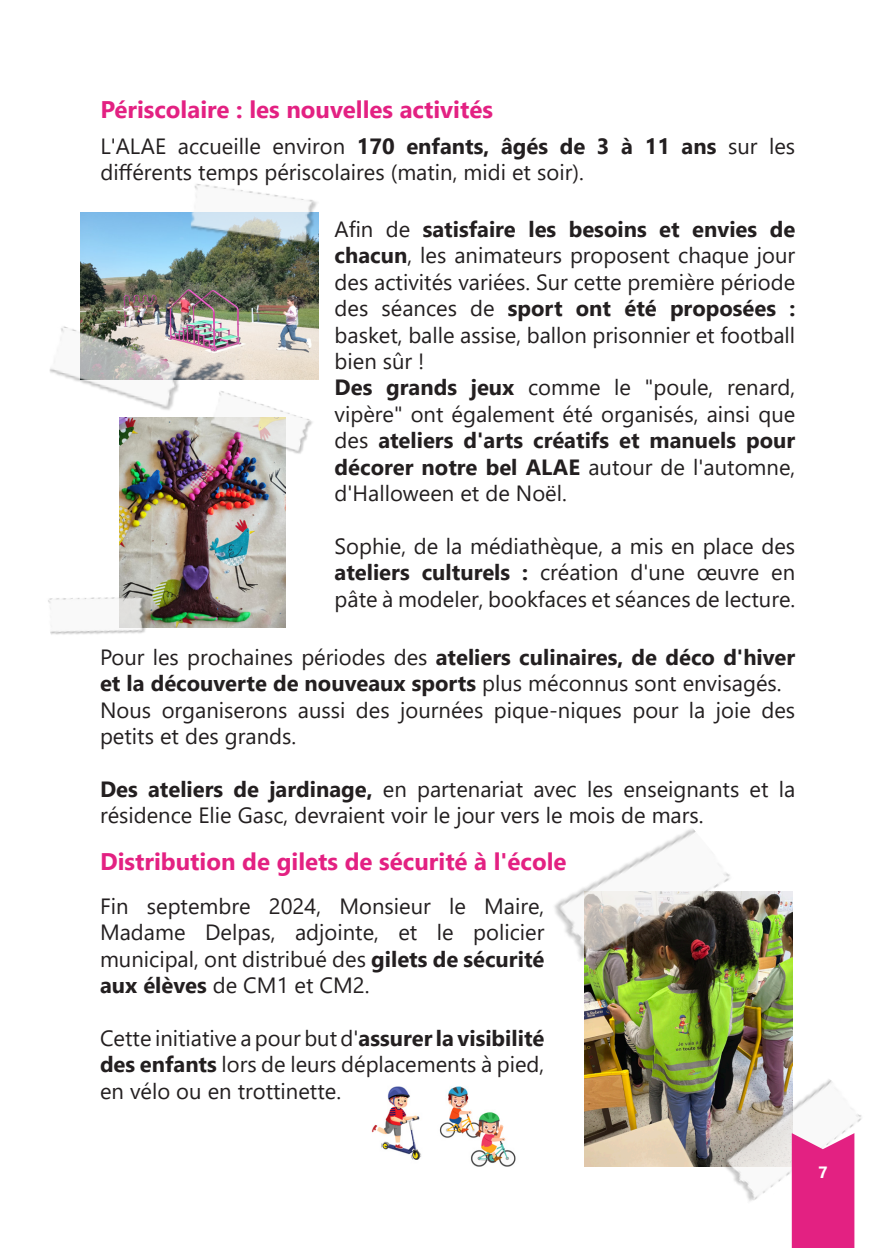
<style>
.page{position:relative;width:896px;height:1248px;background:#fff}
.page>*{position:absolute;margin:0;border:0;box-sizing:border-box;transform-origin:0 0}
.t1{font:700 24px "Segoe UI";color:#e32182}
.t2{font:22px/26.4px "Segoe UI";color:#231f20;text-align:justify}
.t3{font:700 22px/26.4px "Segoe UI";color:#231f20}
.t4{font:700 16.4px "Segoe UI";color:#fff}
.s1{font-weight:700}
.s2{font-weight:400}
</style>
<div class="page">
<img style="left:585px;top:891px;width:207px;height:274px">
<img style="left:709px;top:1058px;width:153px;height:164px">
<img style="left:554px;top:829px;width:180px;height:160px">
<svg style="left:792px;top:1132px;width:62px;height:115px;background:#e4328b"></svg>
<img style="left:120px;top:418px;width:165px;height:209px">
<img style="left:81px;top:213px;width:238px;height:166px">
<img style="left:189px;top:184px;width:130px;height:70px">
<img style="left:49px;top:324px;width:142px;height:86px">
<img style="left:208px;top:391px;width:105px;height:67px">
<img style="left:48px;top:577px;width:107px;height:58px">
<img style="left:371px;top:1086px;width:145px;height:81px">
<p class="t1" style="left:100px;top:87px;width:394px">Périscolaire : les nouvelles activités</p>
<p class="t2" style="left:100px;top:131px;width:696px">L'ALAE accueille environ <span class="s1">170 enfants, âgés de 3 à 11 ans</span> sur les différents temps périscolaires (matin, midi et soir).</p>
<p class="t2" style="left:334px;top:214px;width:462px">Afin de <span class="s1">satisfaire les besoins et envies de chacun</span>, les animateurs proposent chaque jour des activités variées. Sur cette première période des séances de <span class="s1">sport ont été proposées : </span>basket, balle assise, ballon prisonnier et football bien sûr !</p>
<p class="t2" style="left:334px;top:372px;width:462px"><span class="s1">Des grands jeux</span> comme le "poule, renard, vipère" ont également été organisés, ainsi que des <span class="s1">ateliers d'arts créatifs et manuels pour décorer notre bel ALAE</span> autour de l'automne, d'Halloween et de Noël.</p>
<p class="t2" style="left:334px;top:531px;width:462px">Sophie, de la médiathèque, a mis en place des <span class="s1">ateliers culturels :</span> création d'une œuvre en pâte à modeler, bookfaces et séances de lecture.</p>
<p class="t3" style="left:100px;top:642px;width:697px"><span class="s2">Pour les prochaines périodes des</span> ateliers culinaires, de déco d'hiver et la découverte de nouveaux sports <span class="s2">plus méconnus sont envisagés.</span></p>
<p class="t2" style="left:100px;top:694px;width:697px">Nous organiserons aussi des journées pique-niques pour la joie des petits et des grands.</p>
<p class="t2" style="left:100px;top:773px;width:697px"><span class="s1">Des ateliers de jardinage,</span> en partenariat avec les enseignants et la résidence Elie Gasc, devraient voir le jour vers le mois de mars.</p>
<p class="t1" style="left:100px;top:838px;width:468px">Distribution de gilets de sécurité à l'école</p>
<p class="t2" style="left:100px;top:890px;width:446px">Fin septembre 2024, Monsieur le Maire, Madame Delpas, adjointe, et le policier municipal, ont distribué des <span class="s1">gilets de sécurité aux élèves</span> de CM1 et CM2.</p>
<p class="t2" style="left:100px;top:1022px;width:446px">Cette initiative a pour but d'<span class="s1">assurer la visibilité des enfants</span> lors de leurs déplacements à pied, en vélo ou en trottinette.</p>
<p class="t4" style="left:818px;top:1156px;width:11px">7</p>
</div>
